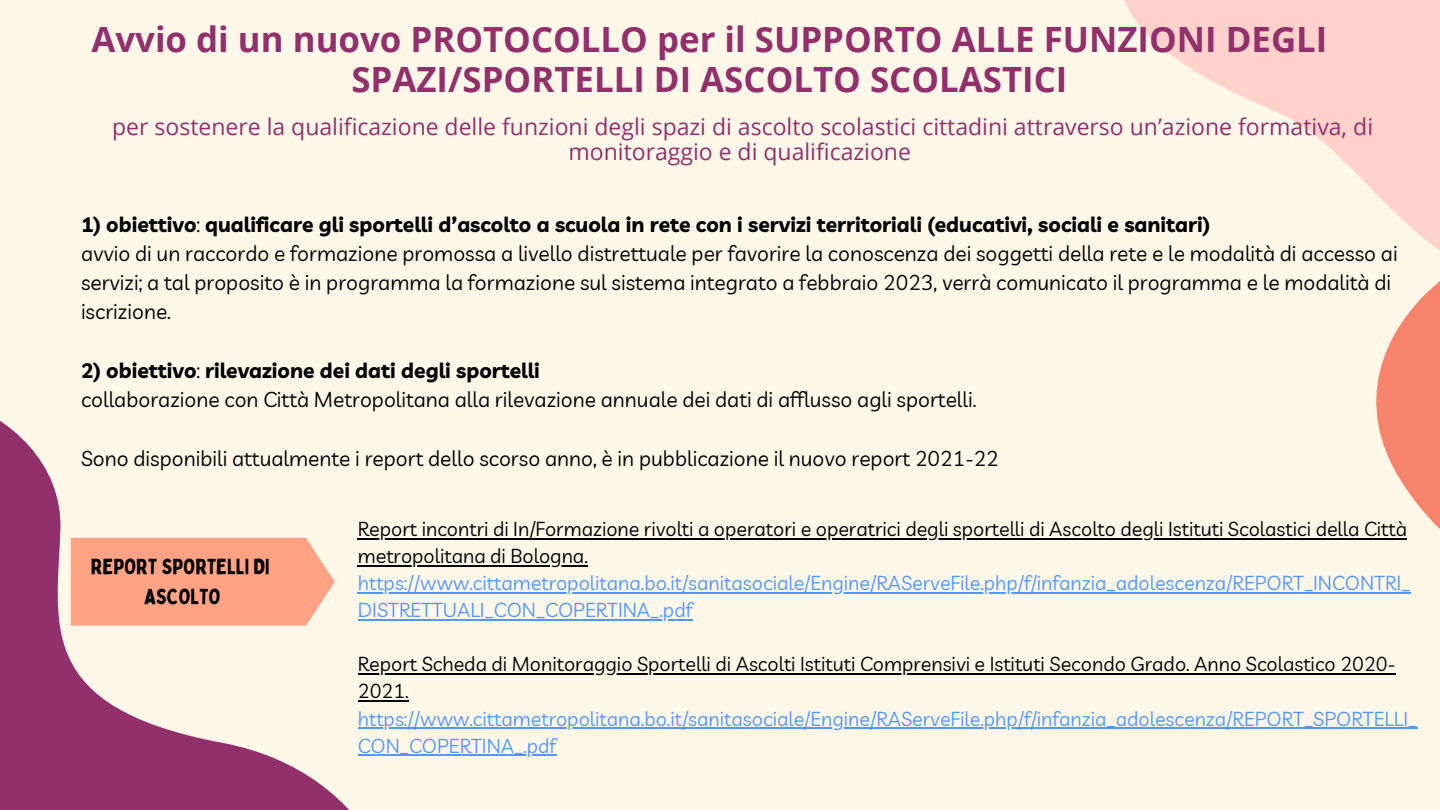
<style>
.page{position:relative;width:1440px;height:810px;background:#fff8e9}
.page>*{position:absolute;margin:0;border:0;box-sizing:border-box;transform-origin:0 0}
.t1{font:700 34.8px/39.8px "Open Sans";color:#92306c;text-align:center}
.t2{font:23px/25.5px "Open Sans";color:#92306c;text-align:center}
.t3{font:21.5px/30px "Bobby Jones";color:#000;text-align:center}
.t4{font:21px/29.2px "Livvic";color:#000}
.t5{font:19.8px/27.1px "Livvic";color:#5297ff}
.t6{font:19.8px/27.1px "Livvic";color:#000}
.s1{font-weight:700}
</style>
<div class="page">
<hr style="left:358px;top:538px;width:1049px;height:1px;background:#000">
<hr style="left:358px;top:565px;width:230px;height:2px;background:#000">
<hr style="left:358px;top:592px;width:1053px;height:2px;background:#5297ff">
<hr style="left:358px;top:619px;width:334px;height:2px;background:#5297ff">
<hr style="left:358px;top:673px;width:1038px;height:2px;background:#000">
<hr style="left:358px;top:727px;width:1059px;height:2px;background:#5297ff">
<hr style="left:358px;top:754px;width:198px;height:2px;background:#5297ff">
<svg style="left:1124px;top:0;width:316px;height:190px;fill:#ffd2cc"></svg>
<svg style="left:0;top:421px;width:461px;height:389px"></svg>
<svg style="left:1304px;top:190px;width:136px;height:350px"></svg>
<h1 class="t1" style="left:91px;top:19px;width:1238px">Avvio di un nuovo PROTOCOLLO per il SUPPORTO ALLE FUNZIONI DEGLI<br>SPAZI/SPORTELLI DI ASCOLTO SCOLASTICI</h1>
<p class="t2" style="left:112px;top:113px;width:1262px">per sostenere la qualificazione delle funzioni degli spazi di ascolto scolastici cittadini attraverso un’azione formativa, di monitoraggio e di qualificazione</p>
<p class="t4" style="left:81px;top:209px;width:1318px"><span class="s1">1) obiettivo</span>: <span class="s1">qualificare gli sportelli d’ascolto a scuola in rete con i servizi territoriali (educativi, sociali e sanitari)<br></span>avvio di un raccordo e formazione promossa a livello distrettuale per favorire la conoscenza dei soggetti della rete e le modalità di accesso ai servizi; a tal proposito è in programma la formazione sul sistema integrato a febbraio 2023, verrà comunicato il programma e le modalità di iscrizione.</p>
<p class="t4" style="left:81px;top:355px;width:897px"><span class="s1">2) obiettivo</span>: <span class="s1">rilevazione dei dati degli sportelli<br></span>collaborazione con Città Metropolitana alla rilevazione annuale dei dati di afflusso agli sportelli.</p>
<p class="t4" style="left:81px;top:443px;width:919px">Sono disponibili attualmente i report dello scorso anno, è in pubblicazione il nuovo report 2021-22</p>
<p class="t3" style="left:91px;top:551px;width:180px">REPORT SPORTELLI DI<br>ASCOLTO</p>
<p class="t6" style="left:358px;top:515px;width:1051px">Report incontri di In/Formazione rivolti a operatori e operatrici degli sportelli di Ascolto degli Istituti Scolastici della Città metropolitana di Bologna.</p>
<p class="t5" style="left:358px;top:569px;width:1054px">https://www.cittametropolitana.bo.it/sanitasociale/Engine/RAServeFile.php/f/infanzia_adolescenza/REPORT_INCONTRI_<br>DISTRETTUALI_CON_COPERTINA_.pdf</p>
<p class="t6" style="left:358px;top:650px;width:1039px">Report Scheda di Monitoraggio Sportelli di Ascolti Istituti Comprensivi e Istituti Secondo Grado. Anno Scolastico 2020-<br>2021.</p>
<p class="t5" style="left:358px;top:704px;width:1061px">https://www.cittametropolitana.bo.it/sanitasociale/Engine/RAServeFile.php/f/infanzia_adolescenza/REPORT_SPORTELLI_<br>CON_COPERTINA_.pdf</p>
</div>
